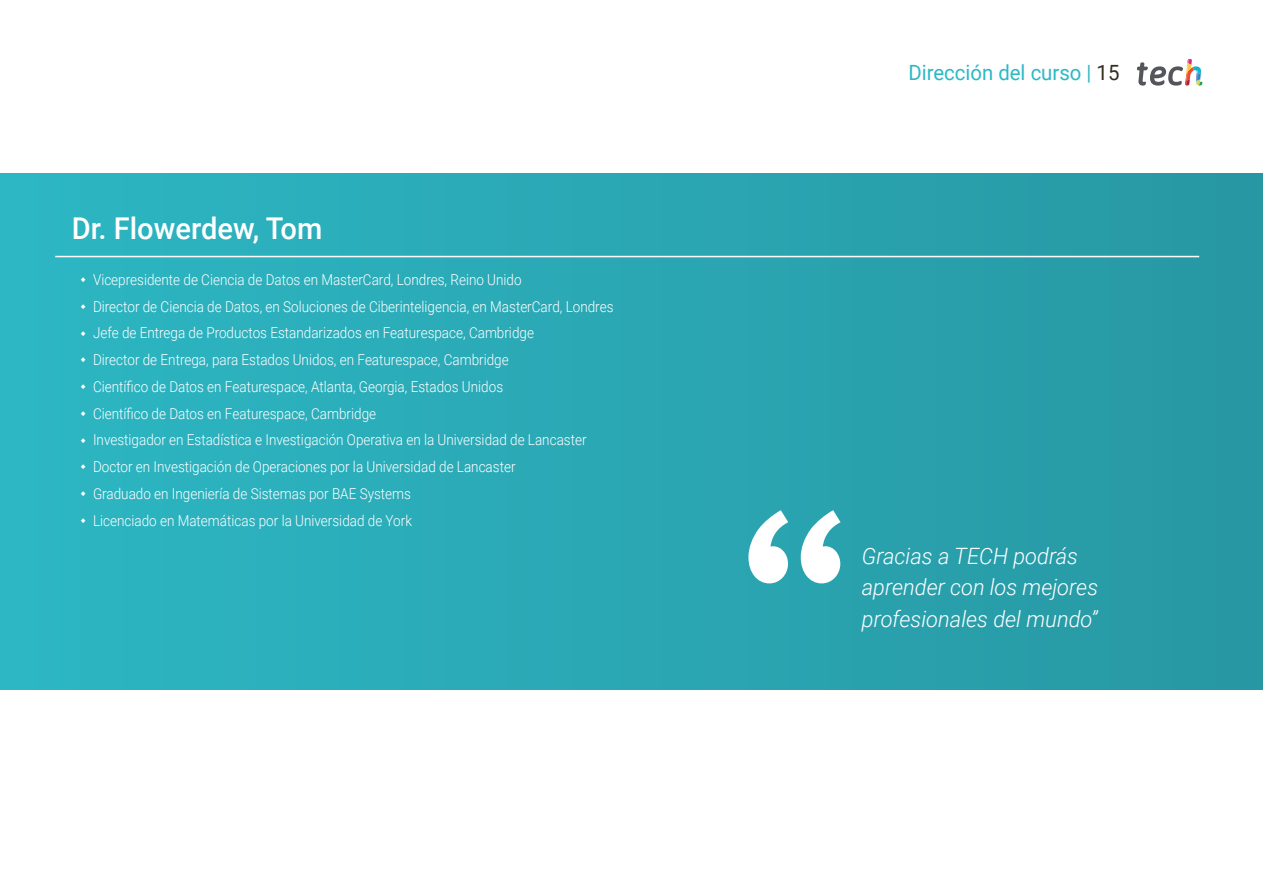
<style>
.page{position:relative;width:1263px;height:893px;background:#fff}
.page>*{position:absolute;margin:0;border:0;box-sizing:border-box;transform-origin:0 0}
.t1{font:500 30px "Roboto";color:#fff}
.t2{font:italic 300 22.5px/31.5px "Roboto";color:#fff}
.t3{font:21px "Roboto";color:#2db8c5}
.t4{font:300 15px/26.7px "Roboto";color:#fff;scale:.9 1}
.s1{color:#312e20}
</style>
<div class="page">
<div style="left:0;top:174px;width:1263px;height:516px;background:linear-gradient(to right,#2db7c4,#2798a3)"></div>
<svg style="left:748px;top:510px;width:92px;height:73px"></svg>
<hr style="left:55px;top:256px;width:1144px;height:1px;background:#fff">
<svg style="left:1137px;top:59px;width:65px;height:27px"></svg>
<svg style="left:81px;top:277px;width:5px;height:5px"></svg>
<svg style="left:81px;top:304px;width:5px;height:5px"></svg>
<svg style="left:81px;top:331px;width:5px;height:5px"></svg>
<svg style="left:81px;top:357px;width:5px;height:5px"></svg>
<svg style="left:81px;top:384px;width:5px;height:5px"></svg>
<svg style="left:81px;top:411px;width:5px;height:5px"></svg>
<svg style="left:81px;top:438px;width:5px;height:5px"></svg>
<svg style="left:81px;top:464px;width:5px;height:5px"></svg>
<svg style="left:81px;top:491px;width:5px;height:5px"></svg>
<svg style="left:81px;top:518px;width:5px;height:5px"></svg>
<h1 class="t1" style="left:72px;top:208px;width:252px">Dr. Flowerdew, Tom</h1>
<p class="t4" style="left:93px;top:266px;width:580px">Vicepresidente de Ciencia de Datos en MasterCard, Londres, Reino Unido<br>Director de Ciencia de Datos, en Soluciones de Ciberinteligencia, en MasterCard, Londres Jefe de Entrega de Productos Estandarizados en Featurespace, Cambridge<br>Director de Entrega, para Estados Unidos, en Featurespace, Cambridge<br>Científico de Datos en Featurespace, Atlanta, Georgia, Estados Unidos<br>Científico de Datos en Featurespace, Cambridge<br>Investigador en Estadística e Investigación Operativa en la Universidad de Lancaster Doctor en Investigación de Operaciones por la Universidad de Lancaster<br>Graduado en Ingeniería de Sistemas por BAE Systems<br>Licenciado en Matemáticas por la Universidad de York</p>
<h3 class="t3" style="left:908px;top:57px;width:213px">Dirección del curso | <span class="s1">15</span></h3>
<h2 class="t2" style="left:862px;top:539px;width:238px">Gracias a TECH podrás aprender con los mejores profesionales del mundo”</h2>
</div>
